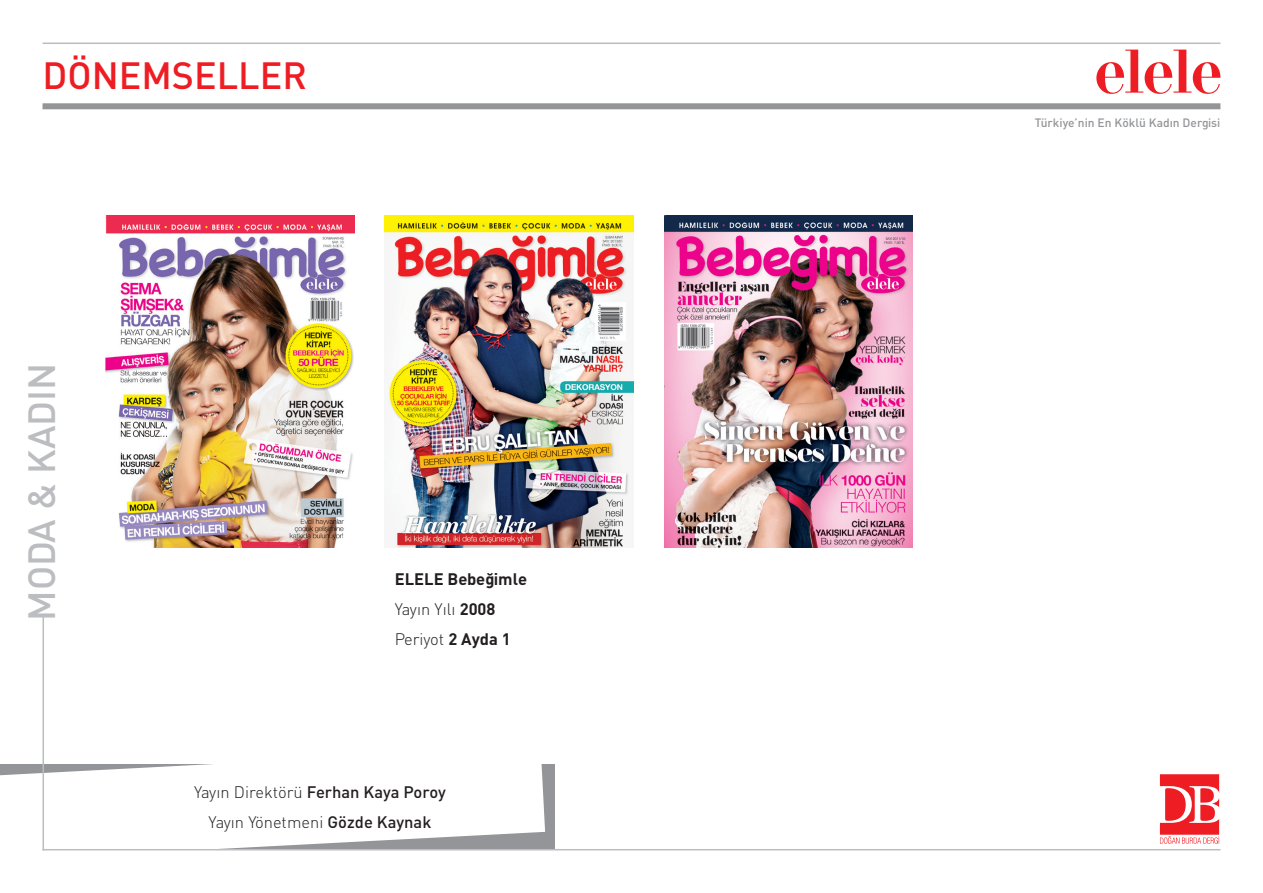
<style>
.page{position:relative;width:1263px;height:893px;background:#fff}
.page>*{position:absolute;margin:0;border:0;box-sizing:border-box;transform-origin:0 0}
.t1{font:37.5px "DIN Medium Tr";color:#ee1d23}
.t2{font:37.5px "DIN Medium Tr";color:#bcbdc0}
.t3{font:16.5px "DINT Light Tr";color:#231f20}
.t4{font:16.5px "DIN Medium Tr";color:#231f20}
.t5{font:16.5px "DINT Bold Tr";color:#231f20}
.t6{font:12px "DIN Medium Tr";color:#939598}
.s1{font-family:"DINT Bold Tr"}
.s2{font-family:"DINT Light Tr"}
.s3{font-family:"DIN Medium Tr"}
</style>
<div class="page">
<svg style="left:1096px;top:50px;width:124px;height:44px"></svg>
<svg style="left:0;top:747px;width:545px;height:104px"></svg>
<svg style="left:1160px;top:774px;width:59px;height:70px"></svg>
<div style="left:43px;top:103px;width:1177px;height:6px;background:#939598"></div>
<hr style="left:43px;top:43px;width:1177px;height:1px;background:#bcbdc0">
<hr style="left:43px;top:849px;width:1177px;height:1px;background:#bcbdc0">
<hr style="left:43px;top:617px;width:1px;height:233px;background:#bcbdc0">
<img style="left:106px;top:216px;width:248px;height:331px">
<img style="left:385px;top:216px;width:249px;height:331px">
<img style="left:664px;top:216px;width:249px;height:331px">
<p class="t1" style="left:43px;top:51px;width:266px">DÖNEMSELLER</p>
<p class="t2" style="left:18px;top:621px;width:260px;rotate:-90deg">MODA &amp; KADIN</p>
<p class="t5" style="left:395px;top:568px;width:134px">ELELE Bebeğimle</p>
<p class="t3" style="left:395px;top:599px;width:102px">Yayın Yılı <span class="s1">2008</span></p>
<p class="t3" style="left:395px;top:629px;width:118px">Periyot <span class="s1">2 Ayda 1</span></p>
<p class="t4" style="left:194px;top:781px;width:253px"><span class="s2">Yayın Direktörü</span> Ferhan Kaya Poroy</p>
<p class="t3" style="left:209px;top:812px;width:224px">Yayın Yönetmeni <span class="s3">Gözde Kaynak</span></p>
<p class="t6" style="left:1035px;top:115px;width:187px">Türkiye’nin En Köklü Kadın Dergisi</p>
</div>
